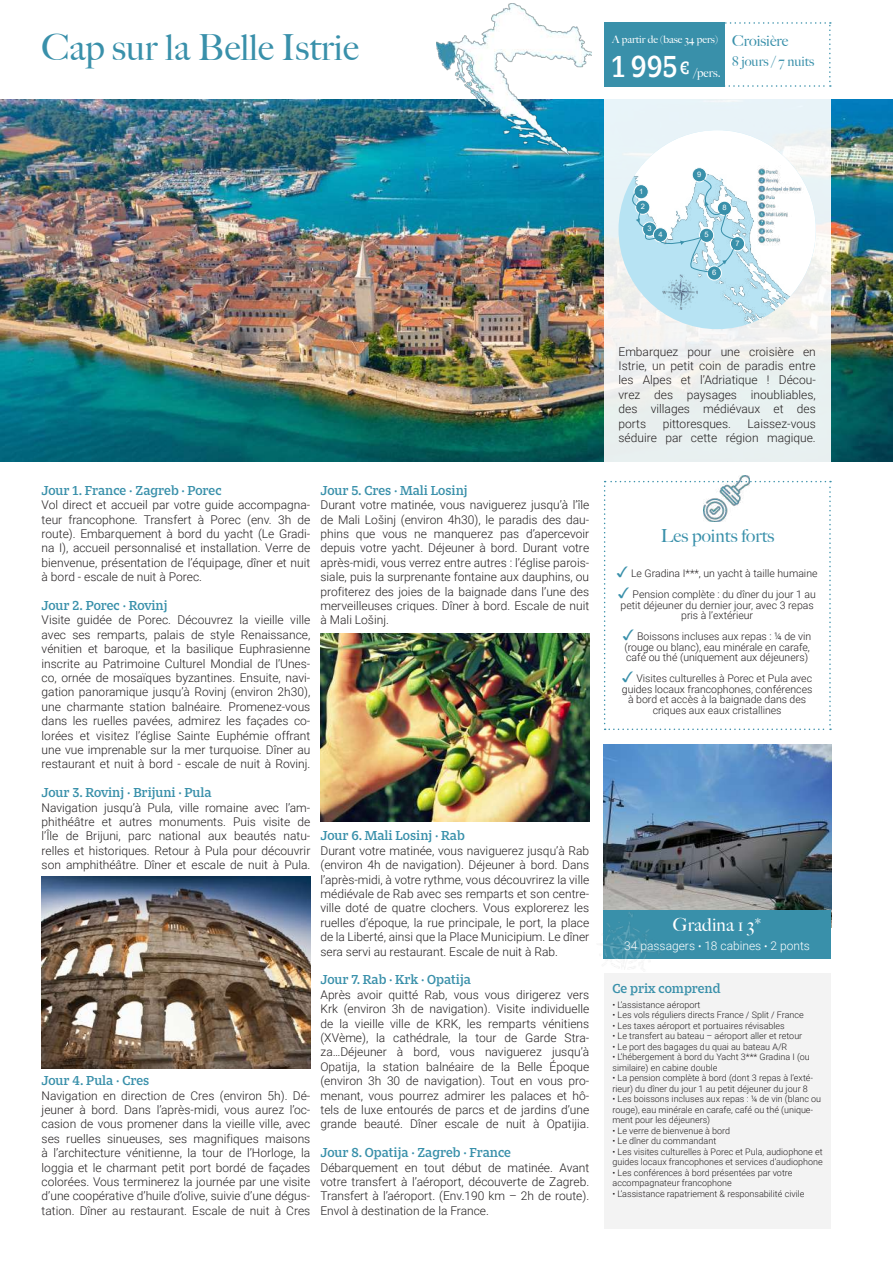
<style>
.page{position:relative;width:893px;height:1263px;background:#fff}
.page>*{position:absolute;margin:0;border:0;box-sizing:border-box;transform-origin:0 0}
.t1{font:500 36px "Big Caslon";color:#3990aa}
.t2{font:28.05px "Zin Slab Demo";color:#fff;scale:.91 1}
.t3{font:500 18px "Big Caslon";color:#3990aa}
.t4{font:500 18px "Big Caslon";color:#fff}
.t5{font:500 15px "Big Caslon";color:#3990aa}
.t6{font:500 13.5px "Big Caslon";color:#3990aa}
.t7{font:300 12px/14.4px "Roboto";color:#231f20;text-align:justify}
.t8{font:12px "Zin Slab Demo";color:#3990aa}
.t9{font:300 12px "Roboto";color:#fff}
.t10{font:500 12px "Big Caslon";color:#fff}
.t11{font:300 10.5px/10.5px "Roboto";color:#231f20;text-align:center}
.t12{font:500 10.5px "Big Caslon";color:#fff}
.t13{font:300 9px/10.5px "Roboto";color:#231f20}
.t14{font:7.5px "Arial Unicode MS";color:#fff}
.s1{font-size:16.5px}
.s2{font-family:"Roboto";font-weight:300;font-size:10.5px}
.s3{font-family:"Arial Unicode MS";font-weight:400;font-size:15px;color:#3990aa}
.s4{font-size:10.5px}
</style>
<div class="page">
<img style="left:604px;top:744px;width:227px;height:166px">
<div style="left:604px;top:910px;width:227px;height:49px;background:#3990aa"></div>
<img style="left:0;top:100px;width:893px;height:361px">
<svg style="left:604px;top:481px;width:227px;height:249px"></svg>
<svg style="left:605px;top:99px;width:226px;height:363px;fill:#e8f1f1"></svg>
<div style="left:605px;top:973px;width:226px;height:256px;background:#f3f3f3"></div>
<img style="left:703px;top:475px;width:47px;height:47px">
<img style="left:42px;top:876px;width:268px;height:192px">
<img style="left:320px;top:633px;width:269px;height:188px">
<img style="left:628px;top:130px;width:188px;height:199px">
<div style="left:707px;top:266px;width:14px;height:14px;background:#3990aa;border-radius:50%"></div>
<div style="left:707px;top:266px;width:15px;height:14px;border:1px solid #fff;border-radius:50%"></div>
<div style="left:730px;top:237px;width:15px;height:14px;background:#3990aa;border-radius:50%"></div>
<div style="left:730px;top:236px;width:15px;height:15px;border:1px solid #fff;border-radius:50%"></div>
<div style="left:692px;top:168px;width:14px;height:14px;background:#3990aa;border-radius:50%"></div>
<div style="left:692px;top:167px;width:15px;height:15px;border:1px solid #fff;border-radius:50%"></div>
<img style="left:752px;top:165px;width:62px;height:81px">
<img style="left:662px;top:274px;width:36px;height:35px">
<svg style="left:628px;top:178px;width:106px;height:94px"></svg>
<div style="left:604px;top:22px;width:120px;height:65px;background:#3990aa"></div>
<svg style="left:724px;top:22px;width:107px;height:65px"></svg>
<img style="left:603px;top:908px;width:63px;height:66px">
<img style="left:436px;top:3px;width:155px;height:152px">
<h1 class="t1" style="left:41px;top:18px;width:319px">Cap sur la Belle Istrie</h1>
<p class="t5" style="left:732px;top:28px;width:58px">Croisière</p>
<p class="t12" style="left:612px;top:30px;width:107px">A partir de (base 34 pers)</p>
<p class="t10" style="left:693px;top:63px;width:29px">/pers.</p>
<h2 class="t2" style="left:612px;top:52px;width:86px">1 995 <span class="s1">€</span></h2>
<p class="t6" style="left:732px;top:51px;width:84px">8 jours / 7 nuits</p>
<p class="t14" style="left:639px;top:186px;width:6px">1</p>
<p class="t14" style="left:641px;top:201px;width:6px">2</p>
<p class="t14" style="left:648px;top:223px;width:6px">3</p>
<p class="t14" style="left:658px;top:229px;width:6px">4</p>
<p class="t14" style="left:697px;top:169px;width:6px">9</p>
<p class="t14" style="left:704px;top:229px;width:6px">5</p>
<p class="t14" style="left:722px;top:202px;width:6px">8</p>
<p class="t14" style="left:712px;top:267px;width:6px">6</p>
<p class="t14" style="left:735px;top:238px;width:6px">7</p>
<p class="t8" style="left:42px;top:484px;width:182px">Jour 1. France <span class="s2">•</span> Zagreb <span class="s2">•</span> Porec</p>
<p class="t7" style="left:42px;top:497px;width:270px">Vol direct et accueil par votre guide accompagna&shy;teur francophone. Transfert à Porec (env. 3h de route). Embarquement à bord du yacht (Le Gradi&shy;na I), accueil personnalisé et installation. Verre de bienvenue, présentation de l’équipage, dîner et nuit à bord - escale de nuit à Porec.</p>
<p class="t8" style="left:42px;top:599px;width:127px">Jour 2. Porec <span class="s2">•</span> Rovinj</p>
<p class="t7" style="left:42px;top:612px;width:270px">Visite guidée de Porec. Découvrez la vieille ville avec ses remparts, palais de style Renaissance, vénitien et baroque, et la basilique Euphrasienne inscrite au Patrimoine Culturel Mondial de l’Unes&shy;co, ornée de mosaïques byzantines. Ensuite, navi&shy;gation panoramique jusqu’à Rovinj (environ 2h30), une charmante station balnéaire. Promenez-vous dans les ruelles pavées, admirez les façades co&shy;lorées et visitez l’église Sainte Euphémie offrant une vue imprenable sur la mer turquoise. Dîner au restaurant et nuit à bord - escale de nuit à Rovinj.</p>
<p class="t8" style="left:42px;top:786px;width:171px">Jour 3. Rovinj <span class="s2">•</span> Brijuni <span class="s2">•</span> Pula</p>
<p class="t7" style="left:42px;top:800px;width:270px">Navigation jusqu’à Pula, ville romaine avec l’am&shy;phithéâtre et autres monuments. Puis visite de l’Île de Brijuni, parc national aux beautés natu&shy;relles et historiques. Retour à Pula pour découvrir son amphithéâtre. Dîner et escale de nuit à Pula.</p>
<p class="t8" style="left:42px;top:1074px;width:109px">Jour 4. Pula <span class="s2">•</span> Cres</p>
<p class="t7" style="left:42px;top:1088px;width:270px">Navigation en direction de Cres (environ 5h). Dé&shy;jeuner à bord. Dans l’après-midi, vous aurez l’oc&shy;casion de vous promener dans la vieille ville, avec ses ruelles sinueuses, ses magnifiques maisons à l’architecture vénitienne, la tour de l’Horloge, la loggia et le charmant petit port bordé de façades colorées. Vous terminerez la journée par une visite d’une coopérative d’huile d’olive, suivie d’une dégus&shy;tation. Dîner au restaurant. Escale de nuit à Cres</p>
<p class="t8" style="left:320px;top:484px;width:149px">Jour 5. Cres <span class="s2">•</span> Mali Losinj</p>
<p class="t7" style="left:320px;top:497px;width:270px">Durant votre matinée, vous naviguerez jusqu’à l’île de Mali Lošinj (environ 4h30), le paradis des dau&shy;phins que vous ne manquerez pas d’apercevoir depuis votre yacht. Déjeuner à bord. Durant votre après-midi, vous verrez entre autres : l’église parois&shy;siale, puis la surprenante fontaine aux dauphins, ou profiterez des joies de la baignade dans l’une des merveilleuses criques. Dîner à bord. Escale de nuit à Mali Lošinj.</p>
<p class="t8" style="left:320px;top:830px;width:146px">Jour 6. Mali Losinj <span class="s2">•</span> Rab</p>
<p class="t7" style="left:320px;top:843px;width:270px">Durant votre matinée, vous naviguerez jusqu’à Rab (environ 4h de navigation). Déjeuner à bord. Dans l’après-midi, à votre rythme, vous découvrirez la ville médiévale de Rab avec ses remparts et son centre&shy;ville doté de quatre clochers. Vous explorerez les ruelles d’époque, la rue principale, le port, la place de la Liberté, ainsi que la Place Municipium. Le dîner sera servi au restaurant. Escale de nuit à Rab.</p>
<p class="t8" style="left:320px;top:974px;width:152px">Jour 7. Rab <span class="s2">•</span> Krk <span class="s2">•</span> Opatija</p>
<p class="t7" style="left:320px;top:987px;width:270px">Après avoir quitté Rab, vous vous dirigerez vers Krk (environ 3h de navigation). Visite individuelle de la vieille ville de KRK, les remparts vénitiens (XVème), la cathédrale, la tour de Garde Stra&shy;za…Déjeuner à bord, vous naviguerez jusqu’à Opatija, la station balnéaire de la Belle Époque (environ 3h 30 de navigation). Tout en vous pro&shy;menant, vous pourrez admirer les palaces et hô&shy;tels de luxe entourés de parcs et de jardins d’une grande beauté. Dîner escale de nuit à Opatijia.</p>
<p class="t8" style="left:320px;top:1146px;width:192px">Jour 8. Opatija <span class="s2">•</span> Zagreb <span class="s2">•</span> France</p>
<p class="t7" style="left:320px;top:1160px;width:270px">Débarquement en tout début de matinée. Avant votre transfert à l’aéroport, découverte de Zagreb.<br>Transfert à l’aéroport. (Env.190 km – 2h de route).<br>Envol à destination de la France.</p>
<p class="t7" style="left:618px;top:344px;width:199px">Embarquez pour une croisière en Istrie, un petit coin de paradis entre les Alpes et l’Adriatique ! Décou&shy;vrez des paysages inoubliables, des villages médiévaux et des ports</p>
<p class="t7" style="left:618px;top:416px;width:199px;text-align:right">Laissez-vous<br>séduire par cette région magique.</p>
<p class="t7" style="left:663px;top:416px;width:70px">pittoresques.</p>
<h3 class="t3" style="left:661px;top:521px;width:115px">Les points forts</h3>
<p class="t11" style="left:617px;top:568px;width:202px"><span class="s3">✓</span> Le Gradina I***, un yacht à taille humaine</p>
<p class="t11" style="left:618px;top:589px;width:199px"><span class="s3">✓</span> Pension complète : du dîner du jour 1 au petit déjeuner du dernier jour, avec 3 repas pris à l’extérieur</p>
<p class="t11" style="left:623px;top:631px;width:190px;text-align:left"><span class="s3">✓</span> Boissons incluses aux repas : ¼ de vin (rouge ou blanc), eau minérale en carafe, café ou thé (uniquement aux déjeuners)</p>
<p class="t11" style="left:622px;top:673px;width:192px"><span class="s3">✓</span> Visites culturelles à Porec et Pula avec guides locaux francophones, conférences à bord et accès à la baignade dans des criques aux eaux cristallines</p>
<h3 class="t4" style="left:673px;top:909px;width:90px">Gradina 1 3*</h3>
<p class="t9" style="left:624px;top:937px;width:187px">34 passagers <span class="s4">•</span> 18 cabines <span class="s4">•</span> 2 ponts</p>
<p class="t8" style="left:612px;top:982px;width:109px">Ce prix comprend</p>
<p class="t13" style="left:612px;top:999px;width:89px">• L’assistance aéroport</p>
<p class="t13" style="left:612px;top:1009px;width:193px">• Les vols réguliers directs France / Split / France</p>
<p class="t13" style="left:612px;top:1020px;width:174px">• Les taxes aéroport et portuaires révisables</p>
<p class="t13" style="left:612px;top:1030px;width:191px">• Le transfert au bateau – aéroport aller et retour</p>
<p class="t13" style="left:612px;top:1041px;width:176px">• Le port des bagages du quai au bateau A/R</p>
<p class="t13" style="left:612px;top:1051px;width:199px">• L’hébergement à bord du Yacht 3*** Gradina I (ou similaire) en cabine double</p>
<p class="t13" style="left:612px;top:1072px;width:202px">• La pension complète à bord (dont 3 repas à l’exté&shy;rieur) du dîner du jour 1 au petit déjeuner du jour 8</p>
<p class="t13" style="left:612px;top:1093px;width:210px">• Les boissons incluses aux repas : ¼ de vin (blanc ou rouge), eau minérale en carafe, café ou thé (unique&shy;ment pour les déjeuners)</p>
<p class="t13" style="left:612px;top:1125px;width:119px">• Le verre de bienvenue à bord</p>
<p class="t13" style="left:612px;top:1135px;width:105px">• Le dîner du commandant</p>
<p class="t13" style="left:612px;top:1146px;width:212px">• Les visites culturelles à Porec et Pula, audiophone et guides locaux francophones et services d’audiophone</p>
<p class="t13" style="left:612px;top:1167px;width:182px">• Les conférences à bord présentées par votre accompagnateur francophone</p>
<p class="t13" style="left:612px;top:1188px;width:193px">• L’assistance rapatriement &amp; responsabilité civile</p>
</div>
